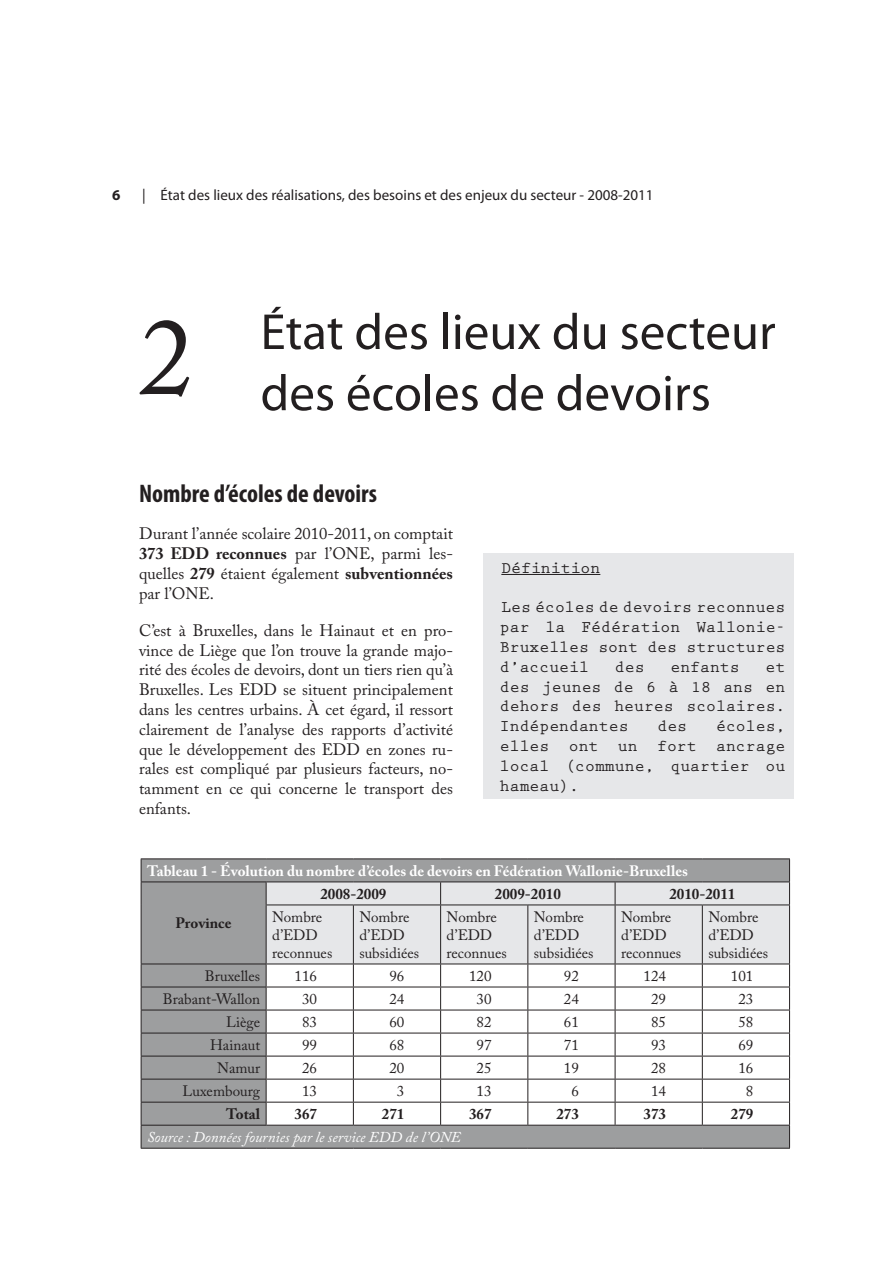
<style>
.page{position:relative;width:893px;height:1263px;background:#fff}
.page>*{position:absolute;margin:0;border:0;box-sizing:border-box;transform-origin:0 0}
.Nom_du_chapitre{font:51px/61.2px "Myriad Pro";color:#231f20}
.Intitulé_2{font:700 condensed 25.5px "Myriad Pro";color:#231f20}
.Corps{font:16.5px/19.8px "Adobe Caslon Pro";color:#231f20;text-align:justify}
.Titre{font:700 16.5px/19.8px "Prestige Elite Std";color:#231f20;text-align:justify}
.Contenu_tableau{font:15px/18px "Adobe Caslon Pro";color:#231f20}
.Contenu_tableau-2{font:700 15px "Adobe Caslon Pro";color:#fff}
.Folio_Gauche{font:15px "Myriad Pro";color:#231f20}
.Contenu_tableau-3{font:700 15px "Adobe Caslon Pro";color:#231f20}
.Sources{font:italic 15px "Adobe Caslon Pro";color:#fff}
.Folio_Gauche-2{font:700 15px "Myriad Pro";color:#231f20}
.s1{font-family:"Adobe Caslon Pro";font-size:108px}
.s2{font-weight:700}
</style>
<div class="page">
<div style="left:484px;top:553px;width:310px;height:246px;background:#e6e7e9"></div>
<hr style="left:501px;top:574px;width:99px;height:1px;background:#231f20">
<div style="left:142px;top:859px;width:124px;height:289px;background:#9d9e9f"></div>
<hr style="left:141px;top:858px;width:125px;height:1px;background:#231f20">
<hr style="left:266px;top:858px;width:87px;height:1px;background:#231f20">
<hr style="left:353px;top:858px;width:88px;height:1px;background:#231f20">
<hr style="left:441px;top:858px;width:87px;height:1px;background:#231f20">
<hr style="left:528px;top:858px;width:87px;height:1px;background:#231f20">
<hr style="left:615px;top:858px;width:87px;height:1px;background:#231f20">
<hr style="left:702px;top:858px;width:88px;height:1px;background:#231f20">
<hr style="left:141px;top:881px;width:125px;height:1px;background:#231f20">
<svg style="left:141px;top:859px;width:1px;height:46px"></svg>
<hr style="left:141px;top:905px;width:1px;height:58px;background:#231f20">
<hr style="left:141px;top:963px;width:125px;height:1px;background:#231f20">
<hr style="left:141px;top:987px;width:125px;height:1px;background:#231f20">
<hr style="left:141px;top:1010px;width:125px;height:1px;background:#231f20">
<hr style="left:141px;top:1033px;width:125px;height:1px;background:#231f20">
<hr style="left:141px;top:1056px;width:125px;height:1px;background:#231f20">
<hr style="left:141px;top:1079px;width:125px;height:1px;background:#231f20">
<hr style="left:141px;top:1102px;width:125px;height:1px;background:#231f20">
<hr style="left:141px;top:1125px;width:125px;height:1px;background:#231f20">
<svg style="left:141px;top:964px;width:1px;height:184px"></svg>
<svg style="left:266px;top:859px;width:524px;height:289px"></svg>
<hr style="left:141px;top:1148px;width:125px;height:1px;background:#231f20">
<hr style="left:266px;top:1148px;width:87px;height:1px;background:#231f20">
<hr style="left:353px;top:1148px;width:88px;height:1px;background:#231f20">
<hr style="left:441px;top:1148px;width:87px;height:1px;background:#231f20">
<hr style="left:528px;top:1148px;width:87px;height:1px;background:#231f20">
<hr style="left:615px;top:1148px;width:87px;height:1px;background:#231f20">
<hr style="left:702px;top:1148px;width:88px;height:1px;background:#231f20">
<p class="Folio_Gauche-2" style="left:112px;top:185px;width:10px">6</p>
<p class="Folio_Gauche" style="left:142px;top:186px;width:513px">| État des lieux des réalisations, des besoins et des enjeux du secteur - 2008-2011</p>
<p class="Nom_du_chapitre" style="left:261px;top:300px;width:517px;text-indent:-122px"><span class="s1">2</span> État des lieux du secteur des écoles de devoirs</p>
<p class="Intitulé_2" style="left:139px;top:477px;width:239px">Nombre d’écoles de devoirs</p>
<p class="Corps" style="left:139px;top:523px;width:315px">Durant l’année scolaire 2010-2011, on comptait <span class="s2">373 EDD reconnues</span> par l’ONE, parmi les&shy;quelles <span class="s2">279</span> étaient également <span class="s2">subventionnées </span>par l’ONE.</p>
<p class="Corps" style="left:139px;top:620px;width:315px">C’est à Bruxelles, dans le Hainaut et en pro&shy;vince de Liège que l’on trouve la grande majo&shy;rité des écoles de devoirs, dont un tiers rien qu’à Bruxelles. Les EDD se situent principalement dans les centres urbains. À cet égard, il ressort clairement de l’analyse des rapports d’activité que le développement des EDD en zones ru&shy;rales est compliqué par plusieurs facteurs, no&shy;tamment en ce qui concerne le transport des enfants.</p>
<p class="Titre" style="left:501px;top:558px;width:100px">Définition</p>
<p class="Titre" style="left:500px;top:598px;width:287px">Les écoles de devoirs reconnues par la Fédération Wallonie-Bruxelles sont des structures d’accueil</p>
<p class="Titre" style="left:615px;top:657px;width:31px">des</p>
<p class="Titre" style="left:670px;top:657px;width:71px">enfants</p>
<p class="Titre" style="left:500px;top:657px;width:287px;text-indent:266px">et des jeunes de 6 à 18 ans en dehors des heures scolaires.<br>Indépendantes</p>
<p class="Titre" style="left:500px;top:717px;width:287px;text-indent:216px">écoles, elles ont un fort ancrage local (commune, quartier ou hameau).</p>
<p class="Titre" style="left:657px;top:717px;width:31px">des</p>
<p class="Contenu_tableau-2" style="left:147px;top:862px;width:542px">Tableau 1 - Évolution du nombre d’écoles de devoirs en Fédération Wallonie-Bruxelles</p>
<p class="Contenu_tableau-3" style="left:176px;top:914px;width:57px">Province</p>
<p class="Contenu_tableau-3" style="left:320px;top:885px;width:67px">2008-2009</p>
<p class="Contenu_tableau-3" style="left:495px;top:885px;width:67px">2009-2010</p>
<p class="Contenu_tableau-3" style="left:669px;top:885px;width:67px">2010-2011</p>
<p class="Contenu_tableau" style="left:272px;top:908px;width:62px">Nombre d’EDD reconnues</p>
<p class="Contenu_tableau" style="left:359px;top:908px;width:61px">Nombre d’EDD subsidiées</p>
<p class="Contenu_tableau" style="left:447px;top:908px;width:62px">Nombre d’EDD reconnues</p>
<p class="Contenu_tableau" style="left:534px;top:908px;width:61px">Nombre d’EDD subsidiées</p>
<p class="Contenu_tableau" style="left:621px;top:908px;width:62px">Nombre d’EDD reconnues</p>
<p class="Contenu_tableau" style="left:708px;top:908px;width:61px">Nombre d’EDD subsidiées</p>
<p class="Contenu_tableau" style="left:205px;top:967px;width:57px">Bruxelles</p>
<p class="Contenu_tableau" style="left:295px;top:967px;width:24px">116</p>
<p class="Contenu_tableau" style="left:389px;top:967px;width:16px">96</p>
<p class="Contenu_tableau" style="left:469px;top:967px;width:24px">120</p>
<p class="Contenu_tableau" style="left:564px;top:967px;width:16px">92</p>
<p class="Contenu_tableau" style="left:644px;top:967px;width:24px">124</p>
<p class="Contenu_tableau" style="left:731px;top:967px;width:24px">101</p>
<p class="Contenu_tableau" style="left:163px;top:990px;width:99px">Brabant-Wallon</p>
<p class="Contenu_tableau" style="left:302px;top:990px;width:16px">30</p>
<p class="Contenu_tableau" style="left:389px;top:990px;width:16px">24</p>
<p class="Contenu_tableau" style="left:477px;top:990px;width:16px">30</p>
<p class="Contenu_tableau" style="left:564px;top:990px;width:16px">24</p>
<p class="Contenu_tableau" style="left:651px;top:990px;width:16px">29</p>
<p class="Contenu_tableau" style="left:738px;top:990px;width:16px">23</p>
<p class="Contenu_tableau" style="left:226px;top:1013px;width:35px">Liège</p>
<p class="Contenu_tableau" style="left:302px;top:1013px;width:16px">83</p>
<p class="Contenu_tableau" style="left:389px;top:1013px;width:16px">60</p>
<p class="Contenu_tableau" style="left:477px;top:1013px;width:16px">82</p>
<p class="Contenu_tableau" style="left:564px;top:1013px;width:16px">61</p>
<p class="Contenu_tableau" style="left:651px;top:1013px;width:16px">85</p>
<p class="Contenu_tableau" style="left:738px;top:1013px;width:16px">58</p>
<p class="Contenu_tableau" style="left:210px;top:1036px;width:51px">Hainaut</p>
<p class="Contenu_tableau" style="left:302px;top:1036px;width:16px">99</p>
<p class="Contenu_tableau" style="left:389px;top:1036px;width:16px">68</p>
<p class="Contenu_tableau" style="left:477px;top:1036px;width:16px">97</p>
<p class="Contenu_tableau" style="left:564px;top:1036px;width:16px">71</p>
<p class="Contenu_tableau" style="left:651px;top:1036px;width:16px">93</p>
<p class="Contenu_tableau" style="left:738px;top:1036px;width:16px">69</p>
<p class="Contenu_tableau" style="left:217px;top:1059px;width:44px">Namur</p>
<p class="Contenu_tableau" style="left:302px;top:1059px;width:16px">26</p>
<p class="Contenu_tableau" style="left:389px;top:1059px;width:16px">20</p>
<p class="Contenu_tableau" style="left:477px;top:1059px;width:16px">25</p>
<p class="Contenu_tableau" style="left:564px;top:1059px;width:16px">19</p>
<p class="Contenu_tableau" style="left:651px;top:1059px;width:16px">28</p>
<p class="Contenu_tableau" style="left:738px;top:1059px;width:16px">16</p>
<p class="Contenu_tableau" style="left:182px;top:1082px;width:79px">Luxembourg</p>
<p class="Contenu_tableau" style="left:302px;top:1082px;width:16px">13</p>
<p class="Contenu_tableau" style="left:397px;top:1082px;width:9px">3</p>
<p class="Contenu_tableau" style="left:477px;top:1082px;width:16px">13</p>
<p class="Contenu_tableau" style="left:571px;top:1082px;width:9px">6</p>
<p class="Contenu_tableau" style="left:651px;top:1082px;width:16px">14</p>
<p class="Contenu_tableau" style="left:746px;top:1082px;width:9px">8</p>
<p class="Contenu_tableau-3" style="left:226px;top:1105px;width:35px">Total</p>
<p class="Contenu_tableau-3" style="left:295px;top:1105px;width:24px">367</p>
<p class="Contenu_tableau-3" style="left:382px;top:1105px;width:24px">271</p>
<p class="Contenu_tableau-3" style="left:469px;top:1105px;width:24px">367</p>
<p class="Contenu_tableau-3" style="left:556px;top:1105px;width:24px">273</p>
<p class="Contenu_tableau-3" style="left:644px;top:1105px;width:24px">373</p>
<p class="Contenu_tableau-3" style="left:731px;top:1105px;width:24px">279</p>
<p class="Sources" style="left:147px;top:1128px;width:315px">Source : Données fournies par le service EDD de l’ONE</p>
</div>
